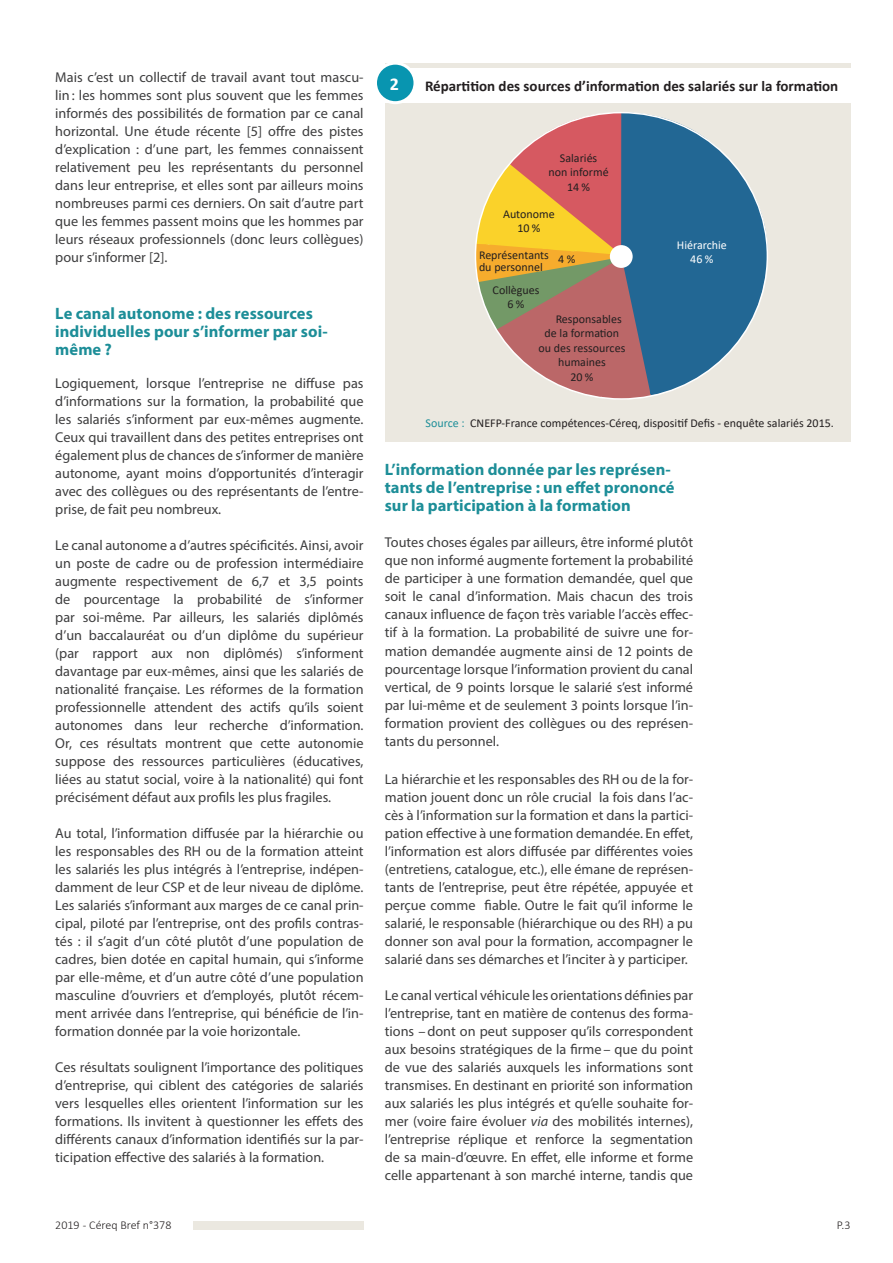
<style>
.page{position:relative;width:893px;height:1263px;background:#fff}
.page>*{position:absolute;margin:0;border:0;box-sizing:border-box;transform-origin:0 0}
.TEXTEENCADRE{font:700 18px "Calibri";color:#fff}
.INTERTITRES{font:700 16.5px/18px "Myriad Pro";color:#1d8e98}
.ENSAVOIRPLUS_TITRE{font:700 15px "Calibri";color:#231f20}
.TEXTE{font:14.25px/18px "Myriad Pro";color:#3e3e3f;text-align:justify}
.INTERTITRES-2{font:14.25px/18px "Myriad Pro";color:#3e3e3f;text-align:justify}
.sources{font:12px/14.4px "Calibri";color:#231f20;text-align:center}
.t1{font:300 12px "Calibri";color:#231f20}
.t2{font:12px "Calibri";color:#fff}
.s1{color:#1d8e98}
.s2{font-style:italic}
</style>
<div class="page">
<div style="left:385px;top:64px;width:465px;height:378px;background:#ebe8e0"></div>
<div style="left:193px;top:1221px;width:171px;height:8px;background:#ebe8e0"></div>
<div style="left:385px;top:68px;width:485px;height:34px;background:#fff"></div>
<div style="left:375px;top:63px;width:40px;height:40px;background:#0895b0;border-radius:50%"></div>
<div style="left:374px;top:62px;width:42px;height:42px;border:3px solid #fff;border-radius:50%"></div>
<svg style="left:475px;top:112px;width:293px;height:285px"></svg>
<div style="left:610px;top:245px;width:23px;height:23px;background:#fff;border-radius:50%"></div>
<p class="TEXTE" style="left:55px;top:68px;width:310px">Mais c’est un collectif de travail avant tout mascu&shy;lin: les hommes sont plus souvent que les femmes informés des possibilités de formation par ce canal horizontal. Une étude récente [5] offre des pistes d’explication : d’une part, les femmes connaissent relativement peu les représentants du personnel dans leur entreprise, et elles sont par ailleurs moins nombreuses parmi ces derniers. On sait d’autre part que les femmes passent moins que les hommes par leurs réseaux professionnels (donc leurs collègues) pour s’informer [2].</p>
<p class="INTERTITRES" style="left:55px;top:304px;width:274px">Le canal autonome : des ressources individuelles pour s’informer par soi&shy;même ?</p>
<p class="TEXTE" style="left:55px;top:374px;width:310px">Logiquement, lorsque l’entreprise ne diffuse pas d’informations sur la formation, la probabilité que les salariés s’informent par eux-mêmes augmente.<br>Ceux qui travaillent dans des petites entreprises ont également plus de chances de s’informer de manière autonome, ayant moins d’opportunités d’interagir avec des collègues ou des représentants de l’entre&shy;prise, de fait peu nombreux.</p>
<p class="TEXTE" style="left:55px;top:536px;width:310px">Le canal autonome a d’autres spécificités. Ainsi, avoir un poste de cadre ou de profession intermédiaire augmente respectivement de 6,7 et 3,5 points de pourcentage la probabilité de s’informer par soi-même. Par ailleurs, les salariés diplômés d’un baccalauréat ou d’un diplôme du supérieur (par rapport aux non diplômés) s’informent davantage par eux-mêmes, ainsi que les salariés de nationalité française. Les réformes de la formation professionnelle attendent des actifs qu’ils soient autonomes dans leur recherche d’information.<br>Or, ces résultats montrent que cette autonomie suppose des ressources particulières (éducatives, liées au statut social, voire à la nationalité) qui font précisément défaut aux profils les plus fragiles.</p>
<p class="TEXTE" style="left:55px;top:824px;width:310px">Au total, l’information diffusée par la hiérarchie ou les responsables des RH ou de la formation atteint les salariés les plus intégrés à l’entreprise, indépen&shy;damment de leur CSP et de leur niveau de diplôme.<br>Les salariés s’informant aux marges de ce canal prin&shy;cipal, piloté par l’entreprise, ont des profils contras&shy;tés : il s’agit d’un côté plutôt d’une population de cadres, bien dotée en capital humain, qui s’informe par elle-même, et d’un autre côté d’une population masculine d’ouvriers et d’employés, plutôt récem&shy;ment arrivée dans l’entreprise, qui bénéficie de l’in&shy;formation donnée par la voie horizontale.</p>
<p class="TEXTE" style="left:55px;top:1058px;width:310px">Ces résultats soulignent l’importance des politiques d’entreprise, qui ciblent des catégories de salariés vers lesquelles elles orientent l’information sur les formations. Ils invitent à questionner les effets des différents canaux d’information identifiés sur la par&shy;ticipation effective des salariés à la formation.</p>
<p class="TEXTEENCADRE" style="left:390px;top:71px;width:11px">2</p>
<p class="ENSAVOIRPLUS_TITRE" style="left:425px;top:75px;width:415px">Répartition des sources d’information des salariés sur la formation</p>
<p class="sources" style="left:560px;top:150px;width:39px">Salariés</p>
<p class="sources" style="left:549px;top:165px;width:62px">non informé</p>
<p class="sources" style="left:567px;top:179px;width:25px">14 %</p>
<p class="sources" style="left:503px;top:206px;width:53px">Autonome</p>
<p class="sources" style="left:517px;top:221px;width:25px">10 %</p>
<p class="sources" style="left:479px;top:247px;width:71px">Représentants</p>
<p class="sources" style="left:479px;top:259px;width:65px">du personnel</p>
<p class="sources" style="left:558px;top:251px;width:19px">4 %</p>
<p class="sources" style="left:493px;top:282px;width:48px">Collègues<br>6 %</p>
<p class="sources" style="left:556px;top:312px;width:68px">Responsables</p>
<p class="sources" style="left:545px;top:326px;width:76px">de la formation</p>
<p class="sources" style="left:539px;top:340px;width:88px">ou des ressources humaines</p>
<p class="sources" style="left:570px;top:369px;width:25px">20 %</p>
<p class="t2" style="left:677px;top:236px;width:51px">Hiérarchie</p>
<p class="t2" style="left:690px;top:251px;width:25px">46 %</p>
<p class="sources" style="left:426px;top:415px;width:410px"><span class="s1">Source :</span> CNEFP-France compétences-Céreq, dispositif Defis - enquête salariés 2015.</p>
<p class="INTERTITRES" style="left:385px;top:460px;width:291px">L’information donnée par les représen&shy;tants de l’entreprise : un effet prononcé sur la participation à la formation</p>
<p class="INTERTITRES-2" style="left:385px;top:533px;width:310px">Toutes choses égales par ailleurs, être informé plutôt que non informé augmente fortement la probabilité de participer à une formation demandée, quel que soit le canal d’information. Mais chacun des trois canaux influence de façon très variable l’accès effec&shy;tif à la formation. La probabilité de suivre une for&shy;mation demandée augmente ainsi de 12 points de pourcentage lorsque l’information provient du canal vertical, de 9 points lorsque le salarié s’est informé par lui-même et de seulement 3 points lorsque l’in&shy;formation provient des collègues ou des représen&shy;tants du personnel.</p>
<p class="TEXTE" style="left:385px;top:770px;width:310px">La hiérarchie et les responsables des RH ou de la for&shy;mation jouent donc un rôle crucial la fois dans l’ac&shy;cès à l’information sur la formation et dans la partici&shy;pation effective à une formation demandée. En effet, l’information est alors diffusée par différentes voies (entretiens, catalogue, etc.), elle émane de représen&shy;tants de l’entreprise, peut être répétée, appuyée et perçue comme fiable. Outre le fait qu’il informe le salarié, le responsable (hiérarchique ou des RH) a pu donner son aval pour la formation, accompagner le salarié dans ses démarches et l’inciter à y participer.</p>
<p class="TEXTE" style="left:385px;top:986px;width:310px">Le canal vertical véhicule les orientations définies par l’entreprise, tant en matière de contenus des forma&shy;tions –dont on peut supposer qu’ils correspondent aux besoins stratégiques de la firme – que du point de vue des salariés auxquels les informations sont transmises. En destinant en priorité son information aux salariés les plus intégrés et qu’elle souhaite for&shy;mer (voire faire évoluer <span class="s2">via</span> des mobilités internes), l’entreprise réplique et renforce la segmentation de sa main-d’œuvre. En effet, elle informe et forme celle appartenant à son marché interne, tandis que</p>
<p class="t1" style="left:55px;top:1217px;width:118px">2019 - Céreq Bref n°378</p>
<p class="t1" style="left:837px;top:1217px;width:15px">P.3</p>
</div>
